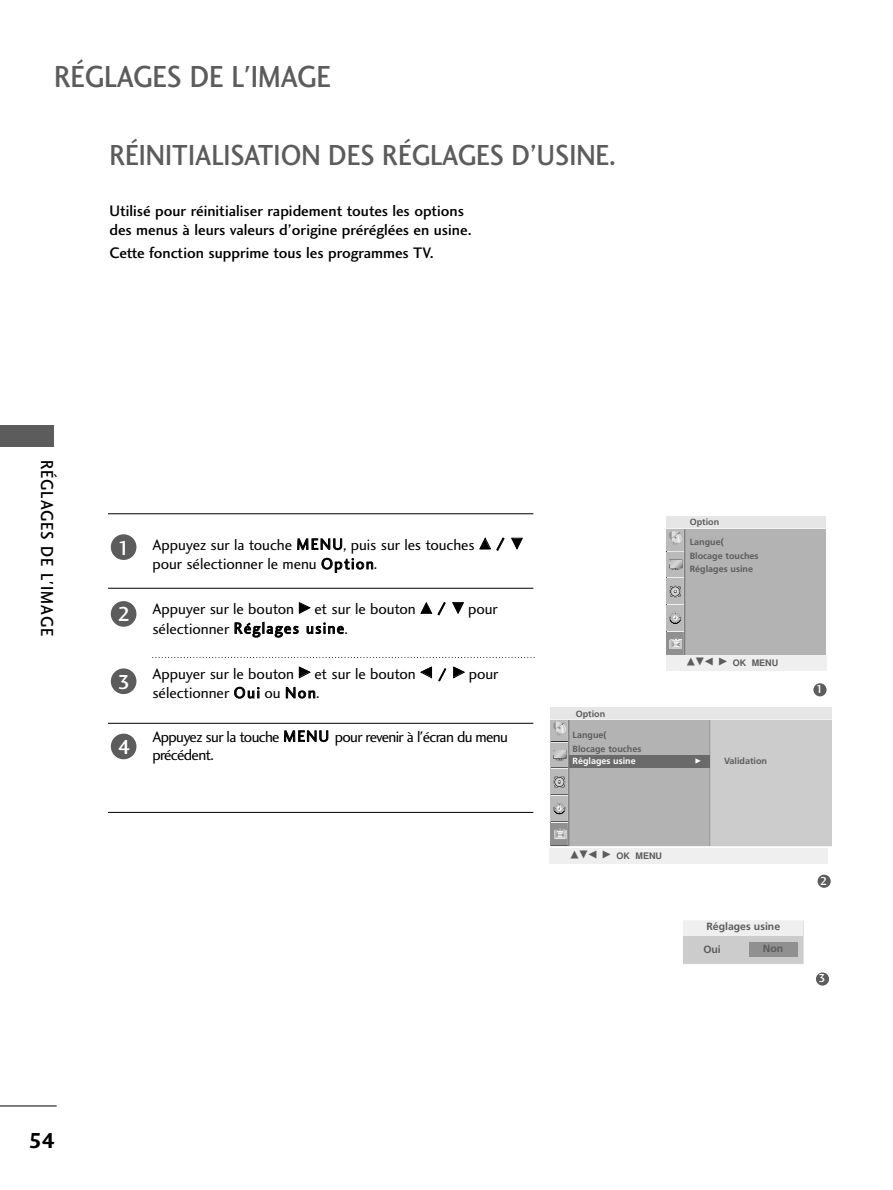
<style>
.page{position:relative;width:893px;height:1190px;background:#fff}
.page>*{position:absolute;margin:0;border:0;box-sizing:border-box;transform-origin:0 0}
.t1{font:31.5px "Charlotte Sans Medium Plain";color:#5c5c5c;scale:.9 1}
.t2{font:30px "Charlotte Sans Medium Plain";color:#5c5c5c;scale:.9 1}
.t3{font:22.5px "Charlotte Sans Bold Plain";color:#000}
.t4{font:21px "Charlotte Sans Medium Plain";color:#fff}
.t5{font:18px "Charlotte Sans Medium Plain";letter-spacing:.06em;color:#000;scale:.9 1}
.t6{font:15.75px/19.5px "Charlotte Sans Book Plain";letter-spacing:-.005em;color:#000}
.t7{font:15.75px/19.5px "Charlotte Sans Medium Plain";color:#000}
.t8{font:15.75px/18px "Charlotte Sans Book Plain";letter-spacing:-.045em;color:#000}
.t9{font:12px "Charlotte Sans Medium Plain";color:#fff}
.t10{font:700 10.5px/22.5px "Frutiger";color:#5c5c5c}
.t11{font:700 9px/13.5px "Frutiger";color:#5c5c5c}
.t12{font:700 9px "Helvetica";color:#5c5c5c}
.t13{font:6px "FZDING33";color:#fff}
.s1{font-family:"FZDING33";font-size:12px}
.s2{font-family:"Charlotte Sans Medium Plain"}
.s3{font-family:"FZDING33";font-weight:400}
</style>
<div class="page">
<div style="left:0;top:425px;width:54px;height:21px;background:#5c5c5c"></div>
<hr style="left:0;top:1105px;width:57px;height:1px;background:#000">
<div style="left:815px;top:972px;width:14px;height:13px;background:#5c5c5c;border-radius:50%"></div>
<div style="left:817px;top:874px;width:13px;height:13px;background:#5c5c5c;border-radius:50%"></div>
<div style="left:550px;top:709px;width:18px;height:137px;background:#bababa"></div>
<div style="left:568px;top:709px;width:141px;height:137px;background:#b3b3b3"></div>
<div style="left:710px;top:709px;width:121px;height:137px;background:#ccc"></div>
<svg style="left:551px;top:741px;width:17px;height:2px"></svg>
<svg style="left:551px;top:767px;width:17px;height:1px"></svg>
<svg style="left:551px;top:794px;width:17px;height:1px"></svg>
<svg style="left:553px;top:803px;width:12px;height:12px"></svg>
<svg style="left:554px;top:777px;width:10px;height:10px"></svg>
<svg style="left:553px;top:750px;width:13px;height:10px"></svg>
<svg style="left:553px;top:722px;width:13px;height:13px"></svg>
<svg style="left:550px;top:821px;width:18px;height:25px"></svg>
<div style="left:550px;top:707px;width:281px;height:12px;background:#e6e6e6"></div>
<hr style="left:568px;top:719px;width:1px;height:127px;background:#666">
<hr style="left:709px;top:719px;width:1px;height:127px;background:#999">
<hr style="left:550px;top:719px;width:281px;height:1px;background:#f2f2f2">
<hr style="left:550px;top:846px;width:281px;height:1px;background:#f2f2f2">
<div style="left:569px;top:756px;width:140px;height:12px;background:#6a6a6a"></div>
<div style="left:813px;top:683px;width:13px;height:13px;background:#5c5c5c;border-radius:50%"></div>
<hr style="left:108px;top:513px;width:425px;height:1px;background:#000">
<hr style="left:108px;top:588px;width:425px;height:1px;background:#000">
<hr style="left:108px;top:723px;width:425px;height:1px;background:#000">
<hr style="left:108px;top:812px;width:425px;height:1px;background:#000">
<svg style="left:153px;top:657px;width:382px;height:1px"></svg>
<div style="left:111px;top:534px;width:25px;height:26px;background:#5c5c5c;border-radius:50%"></div>
<div style="left:111px;top:601px;width:25px;height:25px;background:#5c5c5c;border-radius:50%"></div>
<div style="left:111px;top:668px;width:25px;height:26px;background:#5c5c5c;border-radius:50%"></div>
<div style="left:111px;top:733px;width:25px;height:26px;background:#5c5c5c;border-radius:50%"></div>
<div style="left:683px;top:921px;width:119px;height:42px;background:#ccc"></div>
<div style="left:683px;top:921px;width:120px;height:14px;background:#efefef"></div>
<div style="left:749px;top:942px;width:48px;height:15px;background:#909090"></div>
<div style="left:684px;top:518px;width:141px;height:138px;background:#b3b3b3"></div>
<div style="left:666px;top:518px;width:18px;height:138px;background:#bababa"></div>
<svg style="left:666px;top:577px;width:18px;height:1px"></svg>
<div style="left:666px;top:632px;width:18px;height:23px;background:#909090"></div>
<div style="left:669px;top:611px;width:12px;height:12px;background:#afafaf;border-radius:50%"></div>
<svg style="left:669px;top:612px;width:12px;height:12px"></svg>
<svg style="left:670px;top:586px;width:10px;height:11px"></svg>
<svg style="left:669px;top:559px;width:13px;height:11px"></svg>
<svg style="left:669px;top:531px;width:13px;height:14px"></svg>
<div style="left:666px;top:516px;width:159px;height:13px;background:#e6e6e6"></div>
<svg style="left:666px;top:551px;width:18px;height:1px"></svg>
<svg style="left:666px;top:604px;width:18px;height:1px"></svg>
<svg style="left:666px;top:631px;width:18px;height:18px"></svg>
<hr style="left:684px;top:529px;width:1px;height:126px;background:#666">
<hr style="left:666px;top:528px;width:159px;height:1px;background:#f2f2f2">
<div style="left:665px;top:655px;width:161px;height:15px;background:#efefef"></div>
<div style="left:549px;top:848px;width:279px;height:15px;background:#efefef"></div>
<h1 class="t1" style="left:54px;top:64px;width:309px">RÉGLAGES DE L'IMAGE</h1>
<h2 class="t2" style="left:109px;top:144px;width:564px">RÉINITIALISATION DES RÉGLAGES D’USINE.</h2>
<p class="t7" style="left:109px;top:202px;width:363px">Utilisé pour réinitialiser rapidement toutes les options des menus à leurs valeurs d’origine préréglées en usine.</p>
<p class="t7" style="left:109px;top:244px;width:326px">Cette fonction supprime tous les programmes TV.</p>
<p class="t5" style="left:54px;top:460px;width:197px;rotate:90deg">RÉGLAGES DE L'IMAGE</p>
<h3 class="t3" style="left:28px;top:1132px;width:28px">54</h3>
<h3 class="t4" style="left:118px;top:539px;width:14px">1</h3>
<h3 class="t4" style="left:118px;top:606px;width:14px">2</h3>
<h3 class="t4" style="left:118px;top:674px;width:14px">3</h3>
<h3 class="t4" style="left:118px;top:739px;width:14px">4</h3>
<p class="t6" style="left:152px;top:536px;width:372px">Appuyez sur la touche MENU, puis sur les touches <span class="s1">D</span> <span class="s2">/</span> <span class="s1">E </span>pour sélectionner le menu Option.</p>
<p class="t6" style="left:152px;top:600px;width:347px">Appuyer sur le bouton <span class="s1">G</span> et sur le bouton <span class="s1">D</span> <span class="s2">/</span> <span class="s1">E</span> pour sélectionner Réglages usine.</p>
<p class="t6" style="left:152px;top:665px;width:347px">Appuyer sur le bouton <span class="s1">G</span> et sur le bouton <span class="s1">F</span> / <span class="s1">G</span> pour sélectionner Oui ou Non.</p>
<p class="t8" style="left:152px;top:729px;width:357px">Appuyez sur la touche MENU pour revenir à l'écran du menu précédent.</p>
<p class="t11" style="left:575px;top:707px;width:31px">Option</p>
<p class="t11" style="left:572px;top:729px;width:70px">Langue(<br>Blocage touches<br>Réglages usine</p>
<p class="t11" style="left:689px;top:516px;width:31px">Option</p>
<p class="t11" style="left:689px;top:536px;width:70px">Langue(<br>Blocage touches<br>Réglages usine</p>
<p class="t12" style="left:686px;top:659px;width:93px"><span class="s3">DEF G</span> OK MENU</p>
<p class="t13" style="left:695px;top:758px;width:7px">G</p>
<p class="t11" style="left:724px;top:754px;width:45px">Validation</p>
<p class="t12" style="left:570px;top:852px;width:93px"><span class="s3">DEF G</span> OK MENU</p>
<p class="t10" style="left:703px;top:916px;width:78px">Réglages usine<br>Oui</p>
<p class="t10" style="left:763px;top:937px;width:22px">Non</p>
<p class="t9" style="left:816px;top:684px;width:9px">1</p>
<p class="t9" style="left:820px;top:876px;width:9px">2</p>
<p class="t9" style="left:818px;top:973px;width:9px">3</p>
</div>
